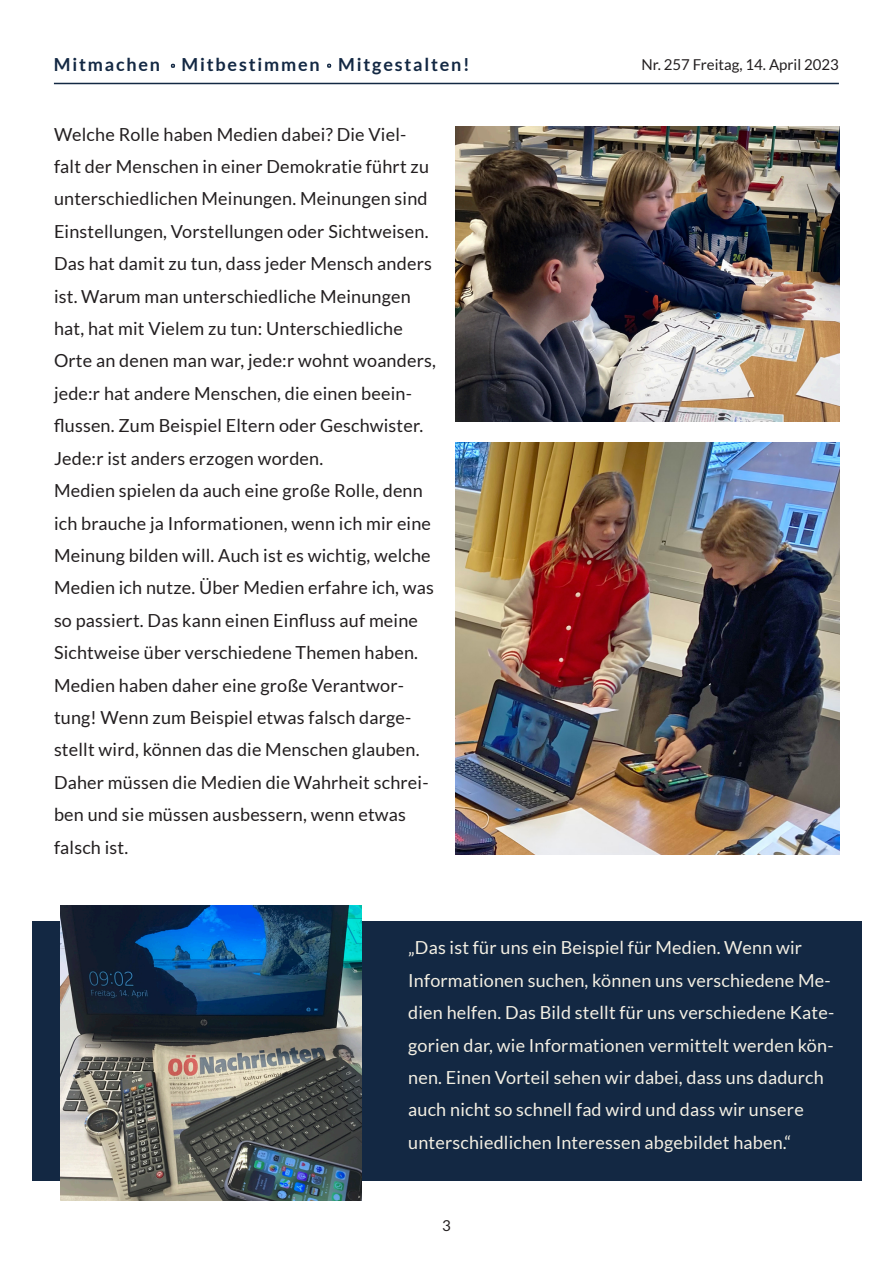
<style>
.page{position:relative;width:893px;height:1263px;background:#fff}
.page>*{position:absolute;margin:0;border:0;box-sizing:border-box;transform-origin:0 0}
.t1{font:18px/32.4px "Lato";letter-spacing:.01em;color:#231f20}
.t2{font:18px/32.4px "Lato";letter-spacing:.01em;color:#f3efe3}
.t3{font:700 18px "Lato";letter-spacing:.1em;color:#132843}
.t4{font:15px "Lato";color:#231f20}
</style>
<div class="page">
<hr style="left:54px;top:83px;width:785px;height:1px;background:#132843">
<svg style="left:171px;top:64px;width:4px;height:4px"></svg>
<svg style="left:327px;top:64px;width:4px;height:4px"></svg>
<div style="left:32px;top:921px;width:829px;height:259px;background:#132843"></div>
<img style="left:455px;top:126px;width:384px;height:295px">
<img style="left:455px;top:442px;width:384px;height:412px">
<img style="left:60px;top:906px;width:301px;height:294px">
<p class="t3" style="left:54px;top:54px;width:417px">Mitmachen Mitbestimmen Mitgestalten!</p>
<p class="t4" style="left:641px;top:56px;width:199px">Nr. 257 Freitag, 14. April 2023</p>
<p class="t1" style="left:54px;top:118px;width:383px">Welche Rolle haben Medien dabei? Die Viel&shy;falt der Menschen in einer Demokratie führt zu unterschiedlichen Meinungen. Meinungen sind Einstellungen, Vorstellungen oder Sichtweisen.<br>Das hat damit zu tun, dass jeder Mensch anders ist. Warum man unterschiedliche Meinungen hat, hat mit Vielem zu tun: Unterschiedliche Orte an denen man war, jede:r wohnt woanders, jede:r hat andere Menschen, die einen beein&shy;flussen. Zum Beispiel Eltern oder Geschwister.<br>Jede:r ist anders erzogen worden.</p>
<p class="t1" style="left:54px;top:474px;width:381px">Medien spielen da auch eine große Rolle, denn ich brauche ja Informationen, wenn ich mir eine Meinung bilden will. Auch ist es wichtig, welche Medien ich nutze. Über Medien erfahre ich, was so passiert. Das kann einen Einfluss auf meine Sichtweise über verschiedene Themen haben.<br>Medien haben daher eine große Verantwor&shy;tung! Wenn zum Beispiel etwas falsch darge&shy;stellt wird, können das die Menschen glauben.<br>Daher müssen die Medien die Wahrheit schrei&shy;ben und sie müssen ausbessern, wenn etwas falsch ist.</p>
<p class="t2" style="left:408px;top:931px;width:428px">„Das ist für uns ein Beispiel für Medien. Wenn wir Informationen suchen, können uns verschiedene Me&shy;dien helfen. Das Bild stellt für uns verschiedene Kate&shy;gorien dar, wie Informationen vermittelt werden kön&shy;nen. Einen Vorteil sehen wir dabei, dass uns dadurch auch nicht so schnell fad wird und dass wir unsere unterschiedlichen Interessen abgebildet haben.“</p>
<p class="t4" style="left:442px;top:1217px;width:10px">3</p>
</div>
